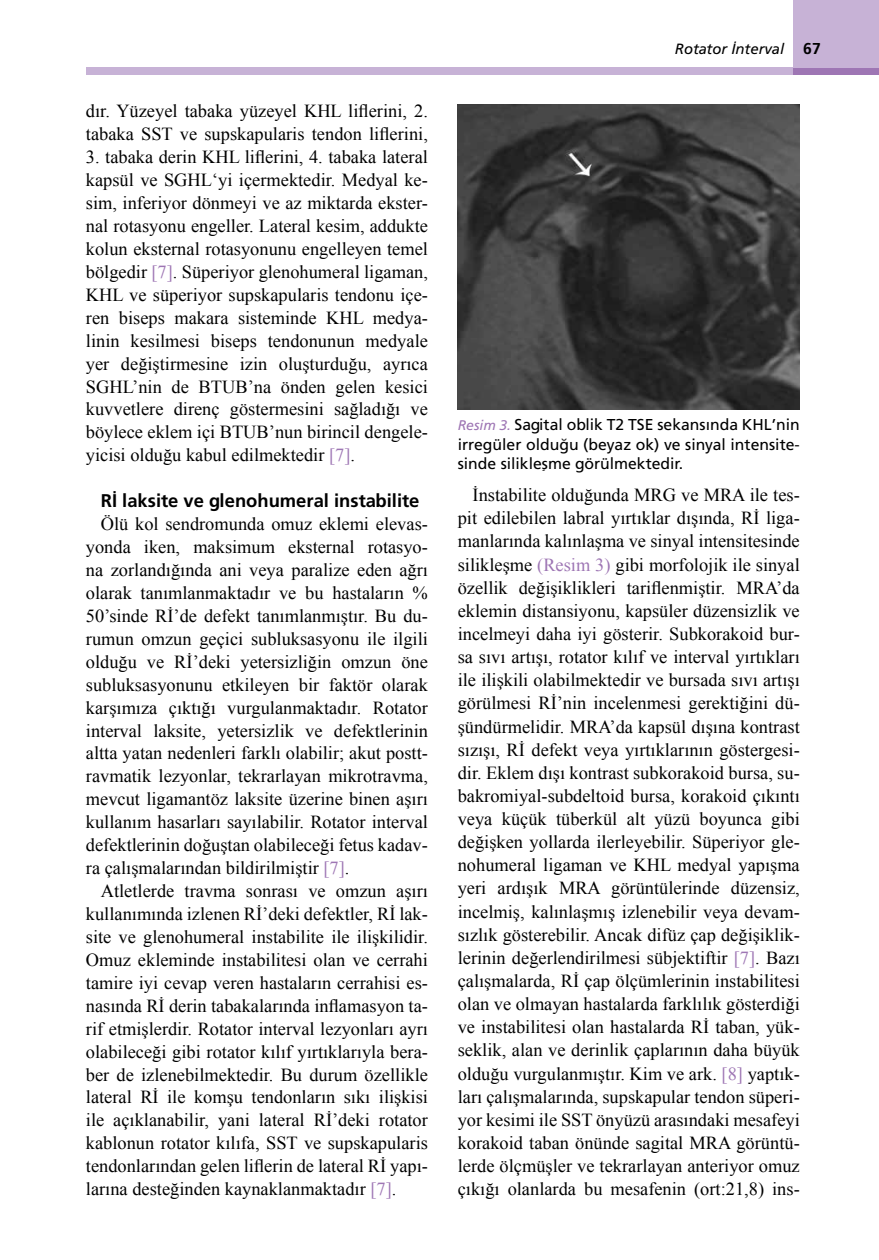
<style>
.page{position:relative;width:879px;height:1260px;background:#fff}
.page>*{position:absolute;margin:0;border:0;box-sizing:border-box;transform-origin:0 0}
.t1{font:18.38px/22.9px "Times New Roman";color:#000;text-align:justify}
.t2{font:18.38px "Frutiger Bold Tr";color:#000}
.t3{font:15.75px/19.2px "Frutiger Normal Tr";color:#000;text-align:justify}
.t4{font:14.88px "Frutiger Italic Tr";color:#000}
.s1{color:#9e76b4}
.s2{font-family:"Frutiger Bold Tr";font-size:15.75px}
.s3{font-family:"Frutiger Italic Tr";font-size:14px;color:#9e76b4}
</style>
<div class="page">
<img style="left:457px;top:105px;width:342px;height:304px">
<div style="left:792px;top:68px;width:86px;height:7px;background:#9e76b4"></div>
<div style="left:86px;top:68px;width:706px;height:7px;background:#c7b2d6"></div>
<div style="left:792px;top:0;width:86px;height:68px;background:#c7b2d6"></div>
<p class="t1" style="left:86px;top:99px;width:343px">dır. Yüzeyel tabaka yüzeyel KHL liflerini, 2. tabaka SST ve supskapularis tendon liflerini,</p>
<p class="t1" style="left:86px;top:145px;width:343px">3. tabaka derin KHL liflerini, 4. tabaka lateral kapsül ve SGHL‘yi içermektedir. Medyal ke&shy;sim, inferiyor dönmeyi ve az miktarda ekster&shy;nal rotasyonu engeller. Lateral kesim, addukte kolun eksternal rotasyonunu engelleyen temel bölgedir <span class="s1">[7]</span>. Süperiyor glenohumeral ligaman, KHL ve süperiyor supskapularis tendonu içe&shy;ren biseps makara sisteminde KHL medya&shy;linin kesilmesi biseps tendonunun medyale yer değiştirmesine izin oluşturduğu, ayrıca SGHL’nin de BTUB’na önden gelen kesici kuvvetlere direnç göstermesini sağladığı ve böylece eklem içi BTUB’nun birincil dengele&shy;yicisi olduğu kabul edilmektedir <span class="s1">[7]</span>.</p>
<p class="t2" style="left:101px;top:490px;width:320px">Rİ laksite ve glenohumeral instabilite</p>
<p class="t1" style="left:86px;top:512px;width:343px;text-indent:15px">Ölü kol sendromunda omuz eklemi elevas&shy;yonda iken, maksimum eksternal rotasyo&shy;na zorlandığında ani veya paralize eden ağrı olarak tanımlanmaktadır ve bu hastaların % 50’sinde Rİ’de defekt tanımlanmıştır. Bu du&shy;rumun omzun geçici subluksasyonu ile ilgili olduğu ve Rİ’deki yetersizliğin omzun öne subluksasyonunu etkileyen bir faktör olarak karşımıza çıktığı vurgulanmaktadır. Rotator interval laksite, yetersizlik ve defektlerinin altta yatan nedenleri farklı olabilir; akut postt&shy;ravmatik lezyonlar, tekrarlayan mikrotravma, mevcut ligamantöz laksite üzerine binen aşırı kullanım hasarları sayılabilir. Rotator interval defektlerinin doğuştan olabileceği fetus kadav&shy;ra çalışmalarından bildirilmiştir <span class="s1">[7]</span>.</p>
<p class="t1" style="left:86px;top:879px;width:343px;text-indent:15px">Atletlerde travma sonrası ve omzun aşırı kullanımında izlenen Rİ’deki defektler, Rİ lak&shy;site ve glenohumeral instabilite ile ilişkilidir.<br>Omuz ekleminde instabilitesi olan ve cerrahi tamire iyi cevap veren hastaların cerrahisi es&shy;nasında Rİ derin tabakalarında inflamasyon ta&shy;rif etmişlerdir. Rotator interval lezyonları ayrı olabileceği gibi rotator kılıf yırtıklarıyla bera&shy;ber de izlenebilmektedir. Bu durum özellikle lateral Rİ ile komşu tendonların sıkı ilişkisi ile açıklanabilir, yani lateral Rİ’deki rotator kablonun rotator kılıfa, SST ve supskapularis tendonlarından gelen liflerin de lateral Rİ yapı&shy;larına desteğinden kaynaklanmaktadır <span class="s1">[7]</span>.</p>
<p class="t4" style="left:674px;top:40px;width:147px">Rotator İnterval <span class="s2">67</span></p>
<p class="t3" style="left:457px;top:415px;width:343px"><span class="s3">Resim 3.</span> Sagital oblik T2 TSE sekansında KHL’nin irregüler olduğu (beyaz ok) ve sinyal intensite&shy;sinde silikleşme görülmektedir.</p>
<p class="t1" style="left:457px;top:483px;width:343px;text-indent:15px">İnstabilite olduğunda MRG ve MRA ile tes&shy;pit edilebilen labral yırtıklar dışında, Rİ liga&shy;manlarında kalınlaşma ve sinyal intensitesinde silikleşme <span class="s1">(Resim 3)</span> gibi morfolojik ile sinyal özellik değişiklikleri tariflenmiştir. MRA’da eklemin distansiyonu, kapsüler düzensizlik ve incelmeyi daha iyi gösterir. Subkorakoid bur&shy;sa sıvı artışı, rotator kılıf ve interval yırtıkları ile ilişkili olabilmektedir ve bursada sıvı artışı görülmesi Rİ’nin incelenmesi gerektiğini dü&shy;şündürmelidir. MRA’da kapsül dışına kontrast sızışı, Rİ defekt veya yırtıklarının göstergesi&shy;dir. Eklem dışı kontrast subkorakoid bursa, su&shy;bakromiyal-subdeltoid bursa, korakoid çıkıntı veya küçük tüberkül alt yüzü boyunca gibi değişken yollarda ilerleyebilir. Süperiyor gle&shy;nohumeral ligaman ve KHL medyal yapışma yeri ardışık MRA görüntülerinde düzensiz, incelmiş, kalınlaşmış izlenebilir veya devam&shy;sızlık gösterebilir. Ancak difüz çap değişiklik&shy;lerinin değerlendirilmesi sübjektiftir <span class="s1">[7]</span>. Bazı çalışmalarda, Rİ çap ölçümlerinin instabilitesi olan ve olmayan hastalarda farklılık gösterdiği ve instabilitesi olan hastalarda Rİ taban, yük&shy;seklik, alan ve derinlik çaplarının daha büyük olduğu vurgulanmıştır. Kim ve ark. <span class="s1">[8]</span> yaptık&shy;ları çalışmalarında, supskapular tendon süperi&shy;yor kesimi ile SST önyüzü arasındaki mesafeyi korakoid taban önünde sagital MRA görüntü&shy;lerde ölçmüşler ve tekrarlayan anteriyor omuz çıkığı olanlarda bu mesafenin (ort:21,8) ins-</p>
</div>
